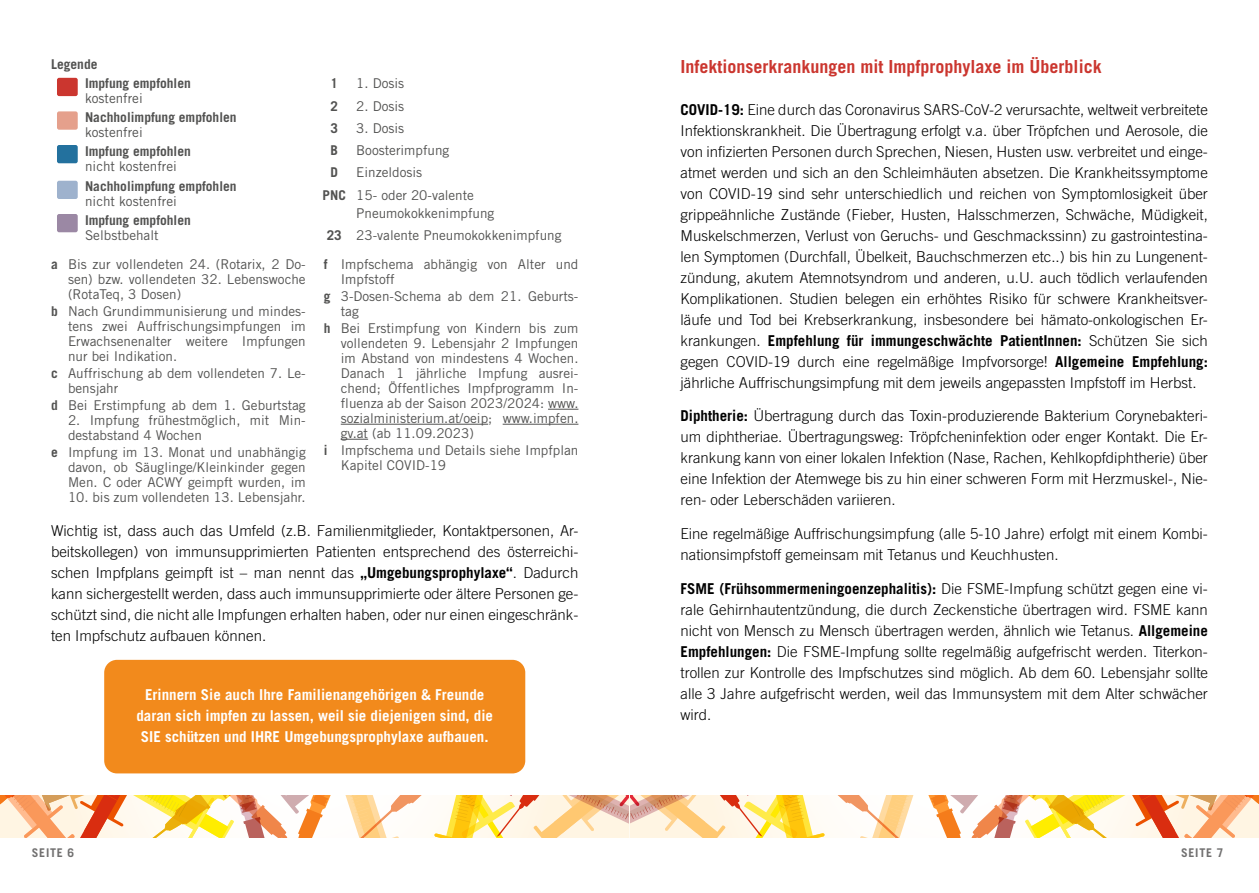
<style>
.page{position:relative;width:1259px;height:893px;background:#fff}
.page>*{position:absolute;margin:0;border:0;box-sizing:border-box;transform-origin:0 0}
.t1{font:700 18px "Trade Gothic LT Std";color:#cb362f}
.t2{font:300 15px/21px "Trade Gothic LT Std";color:#000;text-align:justify}
.t3{font:700 15px/21px "Trade Gothic LT Std";color:#fff;text-align:center}
.t4{font:13.5px/15px "Trade Gothic";color:#525251}
.t5{font:700 13.5px/19.2px "Trade Gothic LT Std";color:#525251}
.t6{font:700 12px "Trade Gothic LT Std";letter-spacing:.06em;color:#706f6f}
.s1{font-family:"Trade Gothic LT Std";font-weight:700}
.s2{font-weight:700}
</style>
<div class="page">
<svg style="left:0;top:795px;width:1259px;height:43px"></svg>
<hr style="left:548px;top:409px;width:30px;height:1px;background:#525251">
<hr style="left:341px;top:424px;width:147px;height:1px;background:#525251">
<hr style="left:503px;top:424px;width:75px;height:1px;background:#525251">
<svg style="left:341px;top:439px;width:27px;height:1px"></svg>
<div style="left:104px;top:660px;width:421px;height:113px;background:#f28a1c;border-radius:13px"></div>
<div style="left:57px;top:78px;width:21px;height:18px;background:#cb362f;border-radius:2px"></div>
<div style="left:57px;top:111px;width:21px;height:19px;background:#e5a08c;border-radius:2px"></div>
<div style="left:57px;top:145px;width:21px;height:18px;background:#23719e;border-radius:2px"></div>
<div style="left:57px;top:181px;width:21px;height:18px;background:#9eb2cd;border-radius:2px"></div>
<div style="left:57px;top:214px;width:21px;height:18px;background:#9b88a4;border-radius:2px"></div>
<p class="t5" style="left:85px;top:54px;width:107px;text-indent:-34px">Legende<br>Impfung empfohlen</p>
<p class="t4" style="left:85px;top:90px;width:59px">kostenfrei</p>
<p class="t5" style="left:85px;top:108px;width:153px">Nachholimpfung empfohlen</p>
<p class="t4" style="left:85px;top:125px;width:59px">kostenfrei</p>
<p class="t5" style="left:85px;top:142px;width:107px">Impfung empfohlen</p>
<p class="t4" style="left:85px;top:159px;width:93px">nicht kostenfrei</p>
<p class="t5" style="left:85px;top:176px;width:153px">Nachholimpfung empfohlen</p>
<p class="t4" style="left:85px;top:193px;width:93px">nicht kostenfrei</p>
<p class="t5" style="left:85px;top:210px;width:107px">Impfung empfohlen</p>
<p class="t4" style="left:85px;top:227px;width:75px">Selbstbehalt</p>
<p class="t4" style="left:68px;top:256px;width:239px;text-align:justify;text-indent:-17px"><span class="s1">a</span> Bis zur vollendeten 24. (Rotarix, 2 Do&shy;sen) bzw. vollendeten 32. Lebenswoche (RotaTeq, 3 Dosen)</p>
<p class="t4" style="left:68px;top:303px;width:239px;text-align:justify;text-indent:-17px"><span class="s1">b</span> Nach Grundimmunisierung und mindes&shy;tens zwei Auffrischungsimpfungen im Erwachsenenalter weitere Impfungen nur bei Indikation.</p>
<p class="t4" style="left:68px;top:365px;width:239px;text-indent:-17px"><span class="s1">c</span> Auffrischung ab dem vollendeten 7. Le&shy;bensjahr</p>
<p class="t4" style="left:51px;top:397px;width:256px"><span class="s1">d</span> Bei Erstimpfung ab dem 1. Geburtstag</p>
<p class="t4" style="left:68px;top:412px;width:239px">2. Impfung frühestmöglich, mit Min&shy;destabstand 4 Wochen</p>
<p class="t4" style="left:68px;top:445px;width:239px;text-align:justify;text-indent:-17px"><span class="s1">e</span> Impfung im 13. Monat und unabhängig davon, ob Säuglinge/Kleinkinder gegen Men. C oder ACWY geimpft wurden, im</p>
<p class="t4" style="left:68px;top:490px;width:239px">10. bis zum vollendeten 13. Lebensjahr.</p>
<p class="t5" style="left:330px;top:74px;width:9px">1</p>
<p class="t4" style="left:356px;top:76px;width:49px">1. Dosis</p>
<p class="t5" style="left:330px;top:96px;width:9px">2</p>
<p class="t4" style="left:356px;top:98px;width:49px">2. Dosis</p>
<p class="t5" style="left:330px;top:118px;width:9px">3</p>
<p class="t4" style="left:356px;top:120px;width:49px">3. Dosis</p>
<p class="t5" style="left:330px;top:140px;width:9px">B</p>
<p class="t4" style="left:356px;top:143px;width:95px">Boosterimpfung</p>
<p class="t5" style="left:330px;top:163px;width:9px">D</p>
<p class="t4" style="left:323px;top:161px;width:153px;line-height:22.2px;text-indent:34px">Einzeldosis<br><span class="s1">PNC</span> 15- oder 20-valente</p>
<p class="t4" style="left:327px;top:201px;width:236px;line-height:22.2px;text-indent:30px">Pneumokokkenimpfung<br><span class="s1">23</span> 23-valente Pneumokokkenimpfung</p>
<p class="t4" style="left:341px;top:256px;width:239px;text-indent:-17px"><span class="s1">f</span> Impfschema abhängig von Alter und<br>Impfstoff</p>
<p class="t4" style="left:341px;top:288px;width:239px;text-indent:-17px"><span class="s1">g</span> 3-Dosen-Schema ab dem 21. Geburts&shy;tag</p>
<p class="t4" style="left:341px;top:320px;width:239px;text-align:justify;text-indent:-17px"><span class="s1">h</span> Bei Erstimpfung von Kindern bis zum vollendeten 9. Lebensjahr 2 Impfungen im Abstand von mindestens 4 Wochen.<br>Danach 1 jährliche Impfung ausrei&shy;chend; Öffentliches Impfprogramm In&shy;fluenza ab der Saison 2023/2024: www. sozialministerium.at/oeip; www.impfen. gv.at (ab 11.09.2023)</p>
<p class="t4" style="left:341px;top:442px;width:239px;text-indent:-17px"><span class="s1">i</span> Impfschema und Details siehe Impfplan<br>Kapitel COVID-19</p>
<p class="t2" style="left:51px;top:520px;width:529px">Wichtig ist, dass auch das Umfeld (z.B. Familienmitglieder, Kontaktpersonen, Ar&shy;beitskollegen) von immunsupprimierten Patienten entsprechend des österreichi&shy;schen Impfplans geimpft ist – man nennt das <span class="s2">„Umgebungsprophylaxe“</span>. Dadurch kann sichergestellt werden, dass auch immunsupprimierte oder ältere Personen ge&shy;schützt sind, die nicht alle Impfungen erhalten haben, oder nur einen eingeschränk&shy;ten Impfschutz aufbauen können.</p>
<p class="t3" style="left:136px;top:684px;width:358px">Erinnern Sie auch Ihre Familienangehörigen &amp; Freunde daran sich impfen zu lassen, weil sie diejenigen sind, die<br>SIE schützen und IHRE Umgebungsprophylaxe aufbauen.</p>
<p class="t1" style="left:680px;top:55px;width:423px">Infektionserkrankungen mit Impfprophylaxe im Überblick</p>
<p class="t2" style="left:680px;top:98px;width:529px"><span class="s2">COVID-19:</span> Eine durch das Coronavirus SARS-CoV-2 verursachte, weltweit verbreitete Infektionskrankheit. Die Übertragung erfolgt v.a. über Tröpfchen und Aerosole, die von infizierten Personen durch Sprechen, Niesen, Husten usw. verbreitet und einge&shy;atmet werden und sich an den Schleimhäuten absetzen. Die Krankheitssymptome von COVID-19 sind sehr unterschiedlich und reichen von Symptomlosigkeit über grippeähnliche Zustände (Fieber, Husten, Halsschmerzen, Schwäche, Müdigkeit, Muskelschmerzen, Verlust von Geruchs- und Geschmackssinn) zu gastrointestina&shy;len Symptomen (Durchfall, Übelkeit, Bauchschmerzen etc..) bis hin zu Lungenent&shy;zündung, akutem Atemnotsyndrom und anderen, u.U. auch tödlich verlaufenden Komplikationen. Studien belegen ein erhöhtes Risiko für schwere Krankheitsver&shy;läufe und Tod bei Krebserkrankung, insbesondere bei hämato-onkologischen Er&shy;krankungen. <span class="s2">Empfehlung für immungeschwächte PatientInnen:</span> Schützen Sie sich gegen COVID-19 durch eine regelmäßige Impfvorsorge! <span class="s2">Allgemeine Empfehlung: </span>jährliche Auffrischungsimpfung mit dem jeweils angepassten Impfstoff im Herbst.</p>
<p class="t2" style="left:680px;top:405px;width:529px"><span class="s2">Diphtherie:</span> Übertragung durch das Toxin-produzierende Bakterium Corynebakteri&shy;um diphtheriae. Übertragungsweg: Tröpfcheninfektion oder enger Kontakt. Die Er&shy;krankung kann von einer lokalen Infektion (Nase, Rachen, Kehlkopfdiphtherie) über eine Infektion der Atemwege bis zu hin einer schweren Form mit Herzmuskel-, Nie&shy;ren- oder Leberschäden variieren.</p>
<p class="t2" style="left:680px;top:523px;width:529px">Eine regelmäßige Auffrischungsimpfung (alle 5-10 Jahre) erfolgt mit einem Kombi&shy;nationsimpfstoff gemeinsam mit Tetanus und Keuchhusten.</p>
<p class="t2" style="left:680px;top:578px;width:529px"><span class="s2">FSME (Frühsommermeningoenzephalitis):</span> Die FSME-Impfung schützt gegen eine vi&shy;rale Gehirnhautentzündung, die durch Zeckenstiche übertragen wird. FSME kann nicht von Mensch zu Mensch übertragen werden, ähnlich wie Tetanus. <span class="s2">Allgemeine Empfehlungen:</span> Die FSME-Impfung sollte regelmäßig aufgefrischt werden. Titerkon&shy;trollen zur Kontrolle des Impfschutzes sind möglich. Ab dem 60. Lebensjahr sollte alle 3 Jahre aufgefrischt werden, weil das Immunsystem mit dem Alter schwächer wird.</p>
<p class="t6" style="left:32px;top:845px;width:44px">SEITE 6</p>
<p class="t6" style="left:1181px;top:845px;width:44px">SEITE 7</p>
</div>
